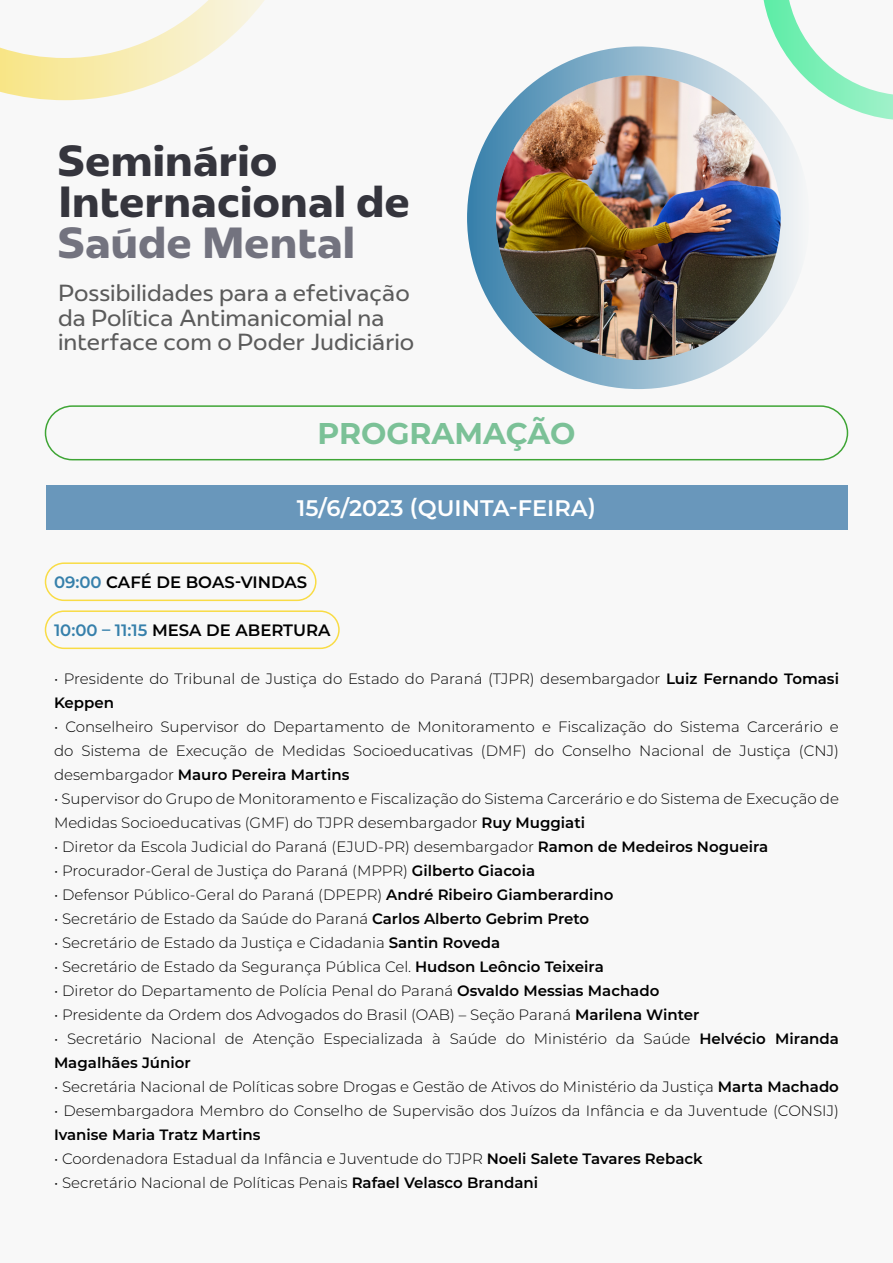
<style>
.page{position:relative;width:893px;height:1263px;background:#f8f8f8}
.page>*{position:absolute;margin:0;border:0;box-sizing:border-box;transform-origin:0 0}
.t1{font:700 43.5px/41.1px "Redonda";color:#35353d}
.t2{font:700 43.5px "Redonda";color:#73737f}
.t3{font:700 30px "Montserrat";color:#7bc197}
.t4{font:23.25px/24.6px "Redonda";color:#5b5b5b}
.t5{font:600 22.5px "Montserrat";color:#fff}
.t6{font:600 16.5px "Montserrat";color:#000}
.t7{font:300 15px/24px "Montserrat";color:#000}
.t8{font:600 15px "Montserrat";color:#000}
.s1{color:#3680ab}
.s2{font-weight:600}
</style>
<div class="page">
<svg style="left:0;top:0;width:264px;height:100px"></svg>
<svg style="left:764px;top:0;width:129px;height:120px"></svg>
<svg style="left:467px;top:46px;width:343px;height:343px"></svg>
<img style="left:496px;top:75px;width:285px;height:285px;border-radius:142px">
<div style="left:45px;top:405px;width:803px;height:55px;border:2px solid #3fa535;border-radius:27px"></div>
<div style="left:45px;top:485px;width:802px;height:45px;background:#6997bb"></div>
<div style="left:45px;top:562px;width:272px;height:39px;border:2px solid #f9dc45;border-radius:19px"></div>
<div style="left:45px;top:610px;width:295px;height:39px;border:2px solid #f9dc45;border-radius:19px"></div>
<h1 class="t1" style="left:58px;top:141px;width:354px">Seminário<br>Internacional de</h1>
<h1 class="t2" style="left:58px;top:217px;width:299px">Saúde Mental</h1>
<h3 class="t4" style="left:58px;top:280px;width:358px">Possibilidades para a efetivação da Política Antimanicomial na interface com o Poder Judiciário</h3>
<h2 class="t3" style="left:317px;top:411px;width:260px">PROGRAMAÇÃO</h2>
<h3 class="t5" style="left:297px;top:492px;width:301px">15/6/2023 (QUINTA-FEIRA)</h3>
<p class="t6" style="left:54px;top:570px;width:255px"><span class="s1">09:00</span> CAFÉ DE BOAS-VINDAS</p>
<p class="t6" style="left:54px;top:618px;width:278px"><span class="s1">10:00 – 11:15</span> MESA DE ABERTURA</p>
<p class="t7" style="left:54px;top:666px;width:786px">• Presidente do Tribunal de Justiça do Estado do Paraná (TJPR) desembargador <span class="s2">Luiz Fernando Tomasi<br>Keppen</span></p>
<p class="t7" style="left:54px;top:714px;width:786px;text-align:justify">• Conselheiro Supervisor do Departamento de Monitoramento e Fiscalização do Sistema Carcerário e do Sistema de Execução de Medidas Socioeducativas (DMF) do Conselho Nacional de Justiça (CNJ) desembargador <span class="s2">Mauro Pereira Martins</span></p>
<p class="t7" style="left:54px;top:786px;width:786px">• Supervisor do Grupo de Monitoramento e Fiscalização do Sistema Carcerário e do Sistema de Execução de<br>Medidas Socioeducativas (GMF) do TJPR desembargador <span class="s2">Ruy Muggiati</span></p>
<p class="t7" style="left:54px;top:834px;width:716px">• Diretor da Escola Judicial do Paraná (EJUD-PR) desembargador <span class="s2">Ramon de Medeiros Nogueira</span></p>
<p class="t7" style="left:54px;top:858px;width:483px">• Procurador-Geral de Justiça do Paraná (MPPR) <span class="s2">Gilberto Giacoia</span></p>
<p class="t7" style="left:54px;top:882px;width:561px">• Defensor Público-Geral do Paraná (DPEPR) <span class="s2">André Ribeiro Giamberardino</span></p>
<p class="t7" style="left:54px;top:906px;width:537px">• Secretário de Estado da Saúde do Paraná <span class="s2">Carlos Alberto Gebrim Preto</span></p>
<p class="t7" style="left:54px;top:930px;width:448px">• Secretário de Estado da Justiça e Cidadania <span class="s2">Santin Roveda</span></p>
<p class="t7" style="left:54px;top:954px;width:551px">• Secretário de Estado da Segurança Pública Cel. <span class="s2">Hudson Leôncio Teixeira</span></p>
<p class="t7" style="left:54px;top:978px;width:607px">• Diretor do Departamento de Polícia Penal do Paraná <span class="s2">Osvaldo Messias Machado</span></p>
<p class="t7" style="left:54px;top:1002px;width:647px">• Presidente da Ordem dos Advogados do Brasil (OAB) – Seção Paraná <span class="s2">Marilena Winter</span></p>
<p class="t7" style="left:54px;top:1026px;width:786px">• Secretário Nacional de Atenção Especializada à Saúde do Ministério da Saúde <span class="s2">Helvécio Miranda<br>Magalhães Júnior</span></p>
<p class="t7" style="left:54px;top:1074px;width:786px">• Secretária Nacional de Políticas sobre Drogas e Gestão de Ativos do Ministério da Justiça <span class="s2">Marta Machado</span></p>
<p class="t7" style="left:54px;top:1098px;width:786px">• Desembargadora Membro do Conselho de Supervisão dos Juízos da Infância e da Juventude (CONSIJ)</p>
<p class="t8" style="left:54px;top:1124px;width:208px">Ivanise Maria Tratz Martins</p>
<p class="t7" style="left:54px;top:1146px;width:650px">• Coordenadora Estadual da Infância e Juventude do TJPR <span class="s2">Noeli Salete Tavares Reback</span></p>
<p class="t7" style="left:54px;top:1170px;width:486px">• Secretário Nacional de Políticas Penais <span class="s2">Rafael Velasco Brandani</span></p>
</div>
